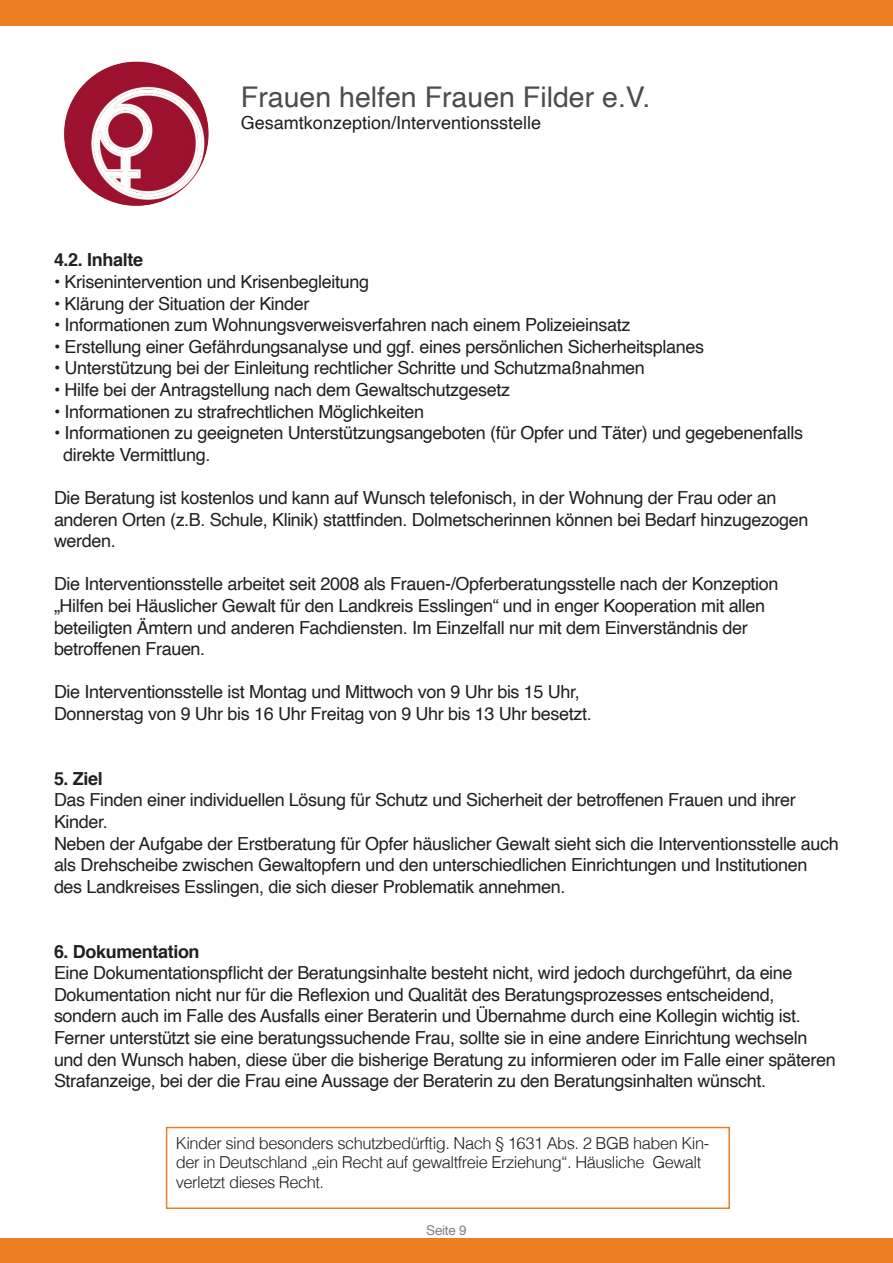
<style>
.page{position:relative;width:893px;height:1263px;background:#fff}
.page>*{position:absolute;margin:0;border:0;box-sizing:border-box;transform-origin:0 0}
.t1{font:28.5px "Helvetica";color:#4b4c4d}
.t2{font:18px/21.6px "Helvetica";letter-spacing:-.02em;color:#231f20}
.t3{font:18px "Helvetica";color:#231f20}
.t4{font:700 18px "Helvetica";letter-spacing:-.02em;color:#231f20}
.t5{font:300 16.5px/19.8px "Helvetica";letter-spacing:-.03em;color:#231f20}
.t6{font:13.5px "Helvetica";letter-spacing:-.02em;color:#808285}
</style>
<div class="page">
<div style="left:0;top:0;width:893px;height:26px;background:#ee7e21"></div>
<div style="left:0;top:1238px;width:893px;height:25px;background:#ee7e21"></div>
<img style="left:64px;top:61px;width:145px;height:145px">
<div style="left:166px;top:1127px;width:564px;height:82px;border:2px solid #ee7e21"></div>
<p class="t1" style="left:241px;top:75px;width:411px">Frauen helfen Frauen Filder e.V.</p>
<p class="t3" style="left:241px;top:109px;width:302px">Gesamtkonzeption/Interventionsstelle</p>
<p class="t4" style="left:54px;top:245px;width:91px">4.2. Inhalte</p>
<p class="t2" style="left:54px;top:271px;width:317px">• Krisenintervention und Krisenbegleitung</p>
<p class="t2" style="left:54px;top:293px;width:257px">• Klärung der Situation der Kinder</p>
<p class="t2" style="left:54px;top:315px;width:578px">• Informationen zum Wohnungsverweisverfahren nach einem Polizeieinsatz</p>
<p class="t2" style="left:54px;top:336px;width:652px">• Erstellung einer Gefährdungsanalyse und ggf. eines persönlichen Sicherheitsplanes</p>
<p class="t2" style="left:54px;top:358px;width:592px">• Unterstützung bei der Einleitung rechtlicher Schritte und Schutzmaßnahmen</p>
<p class="t2" style="left:54px;top:379px;width:457px">• Hilfe bei der Antragstellung nach dem Gewaltschutzgesetz</p>
<p class="t2" style="left:54px;top:401px;width:372px">• Informationen zu strafrechtlichen Möglichkeiten</p>
<p class="t2" style="left:54px;top:423px;width:750px">• Informationen zu geeigneten Unterstützungsangeboten (für Opfer und Täter) und gegebenenfalls</p>
<p class="t2" style="left:63px;top:444px;width:149px">direkte Vermittlung.</p>
<p class="t2" style="left:54px;top:487px;width:724px">Die Beratung ist kostenlos und kann auf Wunsch telefonisch, in der Wohnung der Frau oder an</p>
<p class="t2" style="left:54px;top:509px;width:756px">anderen Orten (z.B. Schule, Klinik) stattfinden. Dolmetscherinnen können bei Bedarf hinzugezogen werden.</p>
<p class="t2" style="left:54px;top:574px;width:726px">Die Interventionsstelle arbeitet seit 2008 als Frauen-/Opferberatungsstelle nach der Konzeption</p>
<p class="t2" style="left:54px;top:595px;width:713px">„Hilfen bei Häuslicher Gewalt für den Landkreis Esslingen“ und in enger Kooperation mit allen</p>
<p class="t2" style="left:54px;top:617px;width:695px">beteiligten Ämtern und anderen Fachdiensten. Im Einzelfall nur mit dem Einverständnis der</p>
<p class="t2" style="left:54px;top:639px;width:153px">betroffenen Frauen.</p>
<p class="t2" style="left:54px;top:682px;width:527px">Die Interventionsstelle ist Montag und Mittwoch von 9 Uhr bis 15 Uhr,</p>
<p class="t2" style="left:54px;top:703px;width:539px">Donnerstag von 9 Uhr bis 16 Uhr Freitag von 9 Uhr bis 13 Uhr besetzt.</p>
<p class="t4" style="left:54px;top:764px;width:50px">5. Ziel</p>
<p class="t2" style="left:54px;top:790px;width:743px">Das Finden einer individuellen Lösung für Schutz und Sicherheit der betroffenen Frauen und ihrer<br>Kinder.</p>
<p class="t2" style="left:54px;top:833px;width:786px">Neben der Aufgabe der Erstberatung für Opfer häuslicher Gewalt sieht sich die Interventionsstelle auch als Drehscheibe zwischen Gewaltopfern und den unterschiedlichen Einrichtungen und Institutionen des Landkreises Esslingen, die sich dieser Problematik annehmen.</p>
<p class="t4" style="left:54px;top:937px;width:147px">6. Dokumentation</p>
<p class="t2" style="left:54px;top:963px;width:740px">Eine Dokumentationspflicht der Beratungsinhalte besteht nicht, wird jedoch durchgeführt, da eine</p>
<p class="t2" style="left:54px;top:984px;width:722px">Dokumentation nicht nur für die Reflexion und Qualität des Beratungsprozesses entscheidend,</p>
<p class="t2" style="left:54px;top:1006px;width:783px">sondern auch im Falle des Ausfalls einer Beraterin und Übernahme durch eine Kollegin wichtig ist.<br>Ferner unterstützt sie eine beratungssuchende Frau, sollte sie in eine andere Einrichtung wechseln und den Wunsch haben, diese über die bisherige Beratung zu informieren oder im Falle einer späteren Strafanzeige, bei der die Frau eine Aussage der Beraterin zu den Beratungsinhalten wünscht.</p>
<p class="t5" style="left:176px;top:1132px;width:535px">Kinder sind besonders schutzbedürftig. Nach § 1631 Abs. 2 BGB haben Kin&shy;der in Deutschland „ein Recht auf gewaltfreie Erziehung“. Häusliche Gewalt verletzt dieses Recht.</p>
<p class="t6" style="left:426px;top:1220px;width:42px">Seite 9</p>
</div>
